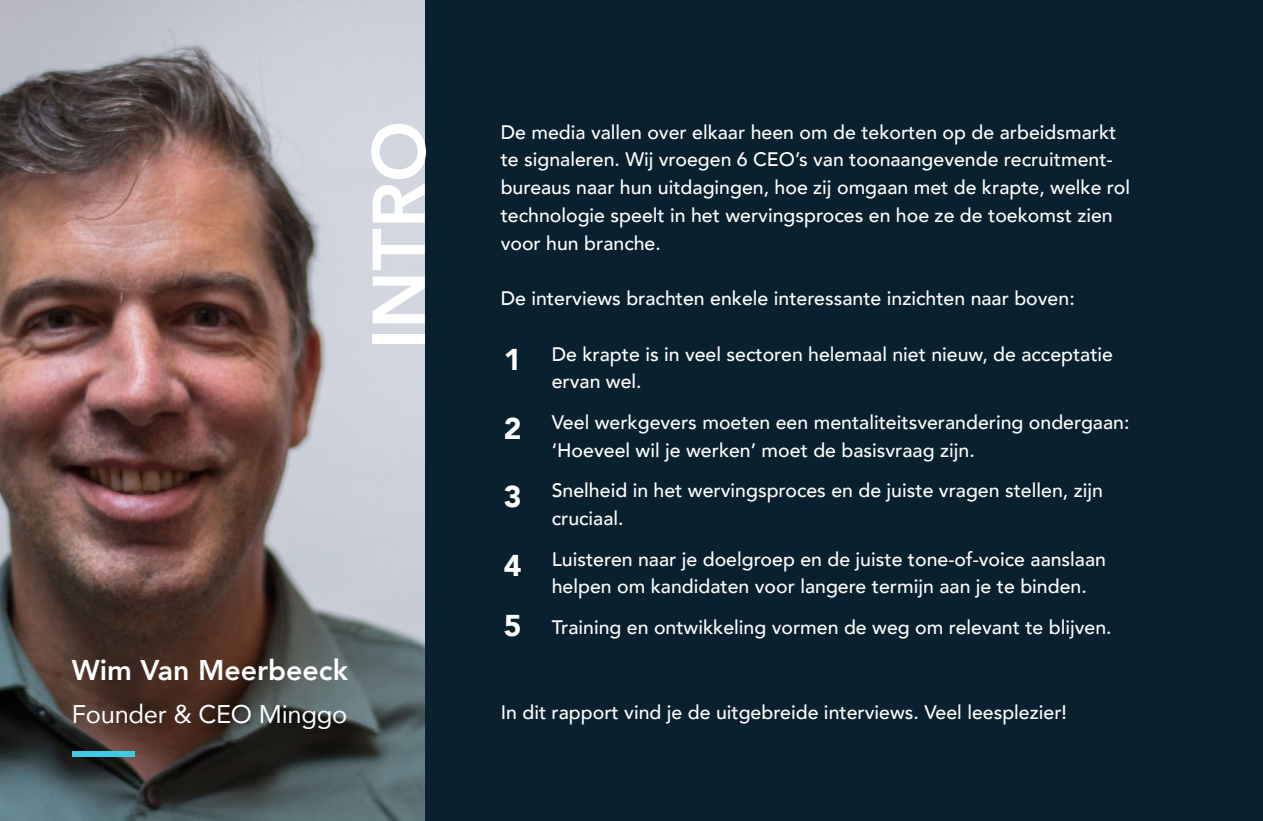
<style>
.page{position:relative;width:1263px;height:821px;background:#fff}
.page>*{position:absolute;margin:0;border:0;box-sizing:border-box;transform-origin:0 0}
.t1{font:800 73.5px "Avenir";color:#fff}
.t2{font:900 30px/60px "Avenir";color:#fff}
.t3{font:800 28.5px "Avenir";color:#fff}
.t4{font:25.5px "Avenir";letter-spacing:-.01em;color:#fff}
.t5{font:500 19.5px/27.8px "Avenir";color:#fff}
</style>
<div class="page">
<div style="left:424px;top:0;width:839px;height:821px;background:#09202e"></div>
<img style="left:0;top:0;width:425px;height:821px">
<div style="left:72px;top:751px;width:62px;height:5px;background:#43c9e8"></div>
<h1 class="t1" style="left:368px;top:349px;width:230px;rotate:-90deg">INTRO</h1>
<h3 class="t3" style="left:72px;top:657px;width:278px">Wim Van Meerbeeck</h3>
<h3 class="t4" style="left:72px;top:703px;width:277px">Founder &amp; CEO Minggo</h3>
<p class="t5" style="left:501px;top:120px;width:631px">De media vallen over elkaar heen om de tekorten op de arbeidsmarkt te signaleren. Wij vroegen 6 CEO’s van toonaangevende recruitment&shy;bureaus naar hun uitdagingen, hoe zij omgaan met de krapte, welke rol technologie speelt in het wervingsproces en hoe ze de toekomst zien voor hun branche.</p>
<p class="t5" style="left:501px;top:286px;width:575px">De interviews brachten enkele interessante inzichten naar boven:</p>
<h2 class="t2" style="left:504px;top:330px;width:19px">1</h2>
<h2 class="t2" style="left:504px;top:398px;width:19px">2</h2>
<h2 class="t2" style="left:504px;top:467px;width:19px">3</h2>
<h2 class="t2" style="left:504px;top:535px;width:19px">4<br>5</h2>
<p class="t5" style="left:552px;top:342px;width:563px">De krapte is in veel sectoren helemaal niet nieuw, de acceptatie ervan wel.</p>
<p class="t5" style="left:552px;top:410px;width:579px">Veel werkgevers moeten een mentaliteitsverandering ondergaan: ‘Hoeveel wil je werken’ moet de basisvraag zijn.</p>
<p class="t5" style="left:552px;top:478px;width:553px">Snelheid in het wervingsproces en de juiste vragen stellen, zijn cruciaal.</p>
<p class="t5" style="left:552px;top:547px;width:556px">Luisteren naar je doelgroep en de juiste tone-of-voice aanslaan helpen om kandidaten voor langere termijn aan je te binden.</p>
<p class="t5" style="left:552px;top:615px;width:561px">Training en ontwikkeling vormen de weg om relevant te blijven.</p>
<p class="t5" style="left:501px;top:700px;width:568px">In dit rapport vind je de uitgebreide interviews. Veel leesplezier!</p>
</div>
